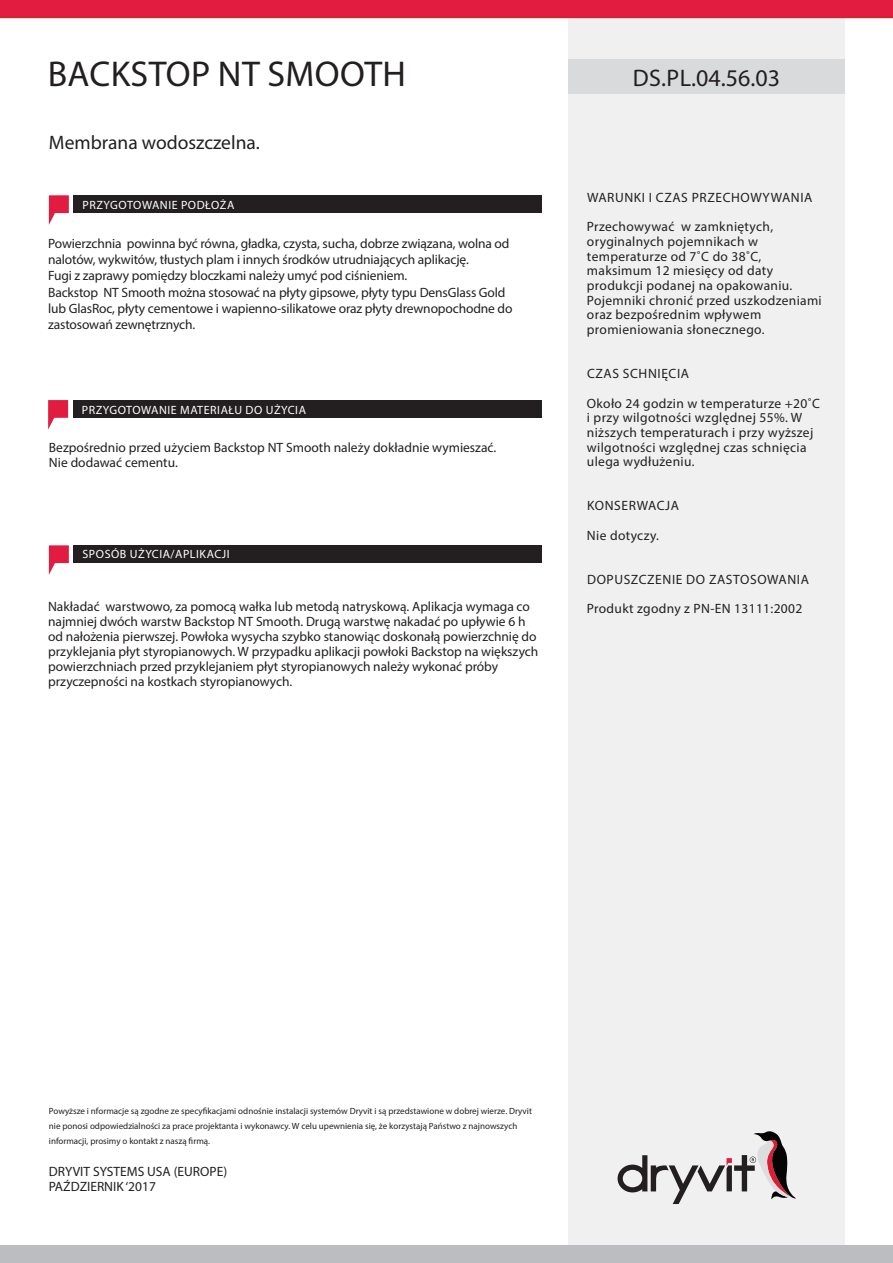
<style>
.page{position:relative;width:893px;height:1263px;background:#fff}
.page>*{position:absolute;margin:0;border:0;box-sizing:border-box;transform-origin:0 0}
.t1{font:36px "Myriad Pro";letter-spacing:.01em;color:#231f20}
.t2{font:24px "Myriad Pro";color:#231f20}
.t3{font:19.5px "Myriad Pro";color:#231f20}
.t4{font:13.5px/15px "Myriad Pro";letter-spacing:-.005em;color:#231f20}
.t5{font:13.5px/14.7px "Myriad Pro";letter-spacing:.025em;color:#231f20}
.t6{font:13.5px/29.4px "Myriad Pro";letter-spacing:.035em;color:#231f20}
.t7{font:12px "Myriad Pro";letter-spacing:.045em;color:#fff}
.t8{font:9px/15px "Myriad Pro";color:#231f20}
</style>
<div class="page">
<div style="left:568px;top:0;width:277px;height:1263px;background:#f0f0f1"></div>
<div style="left:0;top:0;width:893px;height:18px;background:#e11c40"></div>
<svg style="left:618px;top:1131px;width:178px;height:73px"></svg>
<div style="left:0;top:1245px;width:893px;height:18px;background:#bcbdc0"></div>
<div style="left:568px;top:59px;width:277px;height:35px;background:#d9dadc"></div>
<div style="left:73px;top:195px;width:469px;height:18px;background:#231f20"></div>
<svg style="left:49px;top:195px;width:20px;height:30px"></svg>
<div style="left:73px;top:400px;width:468px;height:18px;background:#231f20"></div>
<svg style="left:48px;top:400px;width:20px;height:29px"></svg>
<div style="left:73px;top:545px;width:469px;height:18px;background:#231f20"></div>
<svg style="left:49px;top:545px;width:20px;height:30px"></svg>
<h1 class="t1" style="left:48px;top:52px;width:360px">BACKSTOP NT SMOOTH</h1>
<h3 class="t3" style="left:49px;top:131px;width:213px">Membrana wodoszczelna.</h3>
<p class="t7" style="left:83px;top:198px;width:153px">PRZYGOTOWANIE PODŁOŻA</p>
<p class="t4" style="left:48px;top:235px;width:466px;line-height:16.2px">Powierzchnia powinna być równa, gładka, czysta, sucha, dobrze związana, wolna od nalotów, wykwitów, tłustych plam i innych środków utrudniających aplikację.<br>Fugi z zaprawy pomiędzy bloczkami należy umyć pod ciśnieniem.<br>Backstop NT Smooth można stosować na płyty gipsowe, płyty typu DensGlass Gold lub GlasRoc, płyty cementowe i wapienno-silikatowe oraz płyty drewnopochodne do zastosowań zewnętrznych.</p>
<p class="t7" style="left:82px;top:402px;width:226px">PRZYGOTOWANIE MATERIAŁU DO UŻYCIA</p>
<p class="t4" style="left:49px;top:440px;width:449px">Bezpośrednio przed użyciem Backstop NT Smooth należy dokładnie wymieszać.<br>Nie dodawać cementu.</p>
<p class="t7" style="left:83px;top:547px;width:149px">SPOSÓB UŻYCIA/APLIKACJI</p>
<p class="t4" style="left:48px;top:599px;width:492px">Nakładać warstwowo, za pomocą wałka lub metodą natryskową. Aplikacja wymaga co najmniej dwóch warstw Backstop NT Smooth. Drugą warstwę nakadać po upływie 6 h od nałożenia pierwszej. Powłoka wysycha szybko stanowiąc doskonałą powierzchnię do przyklejania płyt styropianowych. W przypadku aplikacji powłoki Backstop na większych powierzchniach przed przyklejaniem płyt styropianowych należy wykonać próby przyczepności na kostkach styropianowych.</p>
<h2 class="t2" style="left:633px;top:63px;width:149px">DS.PL.04.56.03</h2>
<p class="t6" style="left:587px;top:182px;width:227px">WARUNKI I CZAS PRZECHOWYWANIA<br>Przechowywać w zamkniętych,</p>
<p class="t5" style="left:587px;top:234px;width:236px">oryginalnych pojemnikach w temperaturze od 7˚C do 38˚C, maksimum 12 miesięcy od daty produkcji podanej na opakowaniu.<br>Pojemniki chronić przed uszkodzeniami oraz bezpośrednim wpływem promieniowania słonecznego.</p>
<p class="t5" style="left:587px;top:359px;width:234px;line-height:29.4px">CZAS SCHNIĘCIA<br>Około 24 godzin w temperaturze +20˚C</p>
<p class="t5" style="left:587px;top:410px;width:228px">i przy wilgotności względnej 55%. W niższych temperaturach i przy wyższej wilgotności względnej czas schnięcia ulega wydłużeniu.</p>
<p class="t6" style="left:587px;top:491px;width:94px">KONSERWACJA<br>Nie dotyczy.</p>
<p class="t5" style="left:587px;top:564px;width:224px;line-height:29.4px">DOPUSZCZENIE DO ZASTOSOWANIA<br>Produkt zgodny z PN-EN 13111:2002</p>
<p class="t8" style="left:49px;top:1103px;width:485px">Powyższe i nformacje są zgodne ze specyfikacjami odnośnie instalacji systemów Dryvit i są przedstawione w dobrej wierze. Dryvit nie ponosi odpowiedzialności za prace projektanta i wykonawcy. W celu upewnienia się, że korzystają Państwo z najnowszych informacji, prosimy o kontakt z naszą firmą.</p>
<p class="t4" style="left:49px;top:1164px;width:180px">DRYVIT SYSTEMS USA (EUROPE)<br>PAŹDZIERNIK ‘2017</p>
</div>
